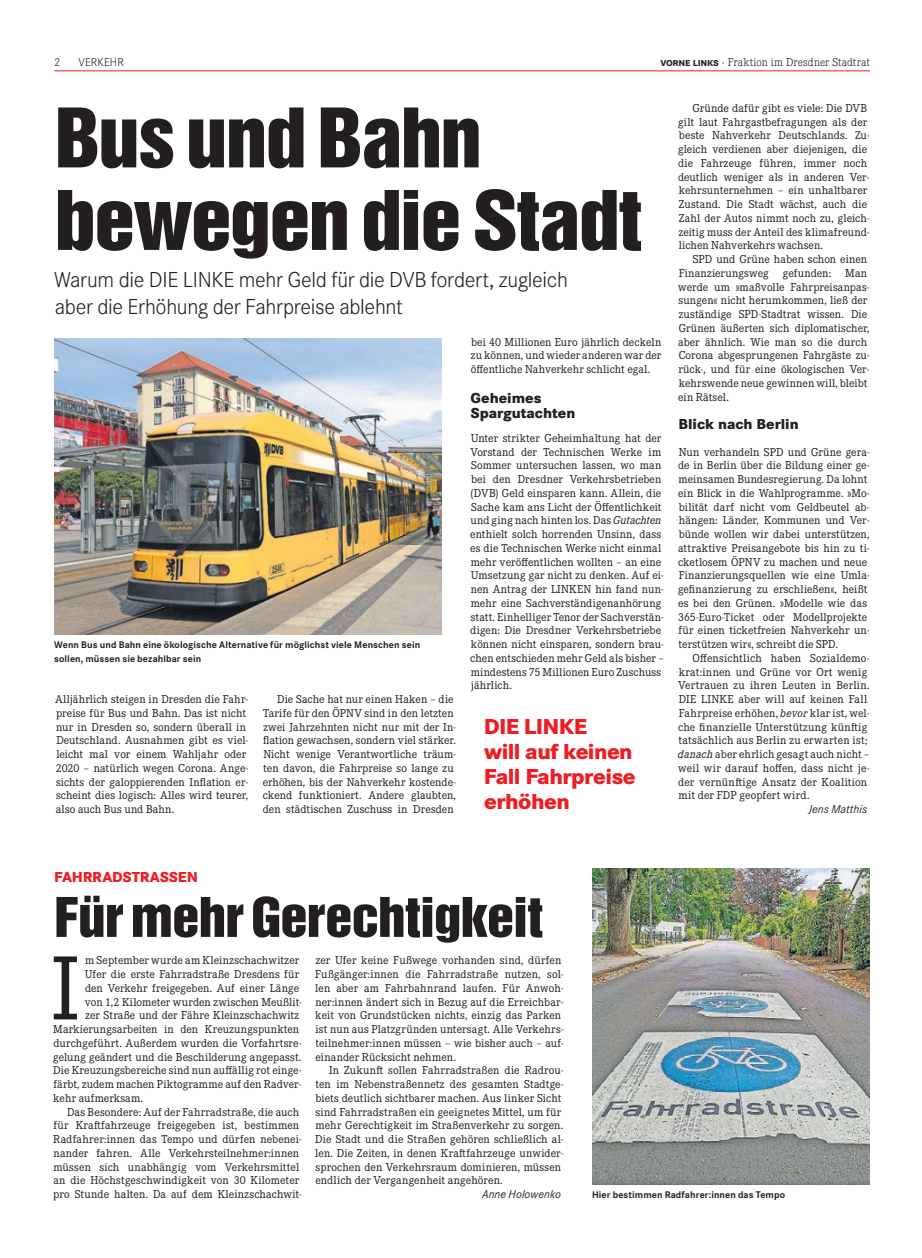
<style>
.page{position:relative;width:922px;height:1258px;background:#fff}
.page>*{position:absolute;margin:0;border:0;box-sizing:border-box;transform-origin:0 0}
.t1{font:94.38px "Corporate E Pro";color:#231f20}
.t2{font:75px/82.5px "Helvetica Inserat";letter-spacing:-.02em;color:#231f20;scale:1.1 1}
.t3{font:50px "Helvetica Inserat";letter-spacing:-.015em;color:#231f20;scale:1.1 1}
.t4{font:300 22.5px/27.5px "Corporate S Pro";letter-spacing:-.015em;color:#231f20}
.t5{font:800 22.5px/25px "Corporate S Pro";letter-spacing:-.025em;color:#ee1d23}
.t6{font:800 15px/15px "Corporate S Pro";color:#231f20}
.t7{font:800 15px "Corporate S Pro";letter-spacing:-.015em;color:#ee1d23}
.t8{font:11.88px/13.8px "Corporate E Pro";letter-spacing:.005em;color:#231f20}
.t9{font:300 11.88px "Corporate E Pro";letter-spacing:.01em;color:#231f20}
.t10{font:italic 11.88px "Corporate S Pro";letter-spacing:.005em;color:#231f20}
.t11{font:300 11.88px "Corporate S Pro";letter-spacing:.01em;color:#231f20}
.t12{font:700 10px/13.8px "Corporate S Pro";letter-spacing:.01em;color:#231f20}
.s1{font-family:"Corporate S Pro";font-weight:700}
.s2{font-family:"Corporate S Pro"}
.s3{font-style:italic}
</style>
<div class="page">
<hr style="left:54px;top:71px;width:815px;height:1px;background:#ee1d23">
<img style="left:593px;top:868px;width:276px;height:316px">
<img style="left:54px;top:338px;width:388px;height:296px">
<p class="t11" style="left:54px;top:53px;width:8px">2</p>
<p class="t11" style="left:78px;top:53px;width:47px">VERKEHR</p>
<p class="t9" style="left:660px;top:54px;width:211px"><span class="s1">vorne links</span> <span class="s2">·</span> Fraktion im Dresdner Stadtrat</p>
<h2 class="t2" style="left:55px;top:98px;width:535px">Bus und Bahn bewegen die Stadt</h2>
<h3 class="t4" style="left:54px;top:264px;width:515px">Warum die DIE LINKE mehr Geld für die DVB fordert, zugleich aber die Erhöhung der Fahrpreise ablehnt</h3>
<p class="t12" style="left:54px;top:637px;width:367px">Wenn Bus und Bahn eine ökologische Alternative für möglichst viele Menschen sein sollen, müssen sie bezahlbar sein</p>
<p class="t8" style="left:55px;top:692px;width:195px">Alljährlich steigen in Dresden die Fahr&shy;preise für Bus und Bahn. Das ist nicht nur in Dresden so, sondern überall in Deutschland. Ausnahmen gibt es viel&shy;leicht mal vor einem Wahljahr oder 2020 – natürlich wegen Corona. Ange&shy;sichts der galoppierenden Inflation er&shy;scheint dies logisch: Alles wird teurer, also auch Bus und Bahn.</p>
<p class="t8" style="left:263px;top:692px;width:195px;text-indent:14px">Die Sache hat nur einen Haken – die Tarife für den ÖPNV sind in den letzten zwei Jahrzehnten nicht nur mit der In&shy;flation gewachsen, sondern viel stärker.<br>Nicht wenige Verantwortliche träum&shy;ten davon, die Fahrpreise so lange zu erhöhen, bis der Nahverkehr kostende&shy;ckend funktioniert. Andere glaubten, den städtischen Zuschuss in Dresden</p>
<p class="t8" style="left:471px;top:334px;width:192px;text-align:justify">bei 40 Millionen Euro jährlich deckeln zu können, und wieder anderen war der öffentliche Nahverkehr schlicht egal.</p>
<p class="t6" style="left:470px;top:389px;width:106px">Geheimes<br>Spargutachten</p>
<p class="t8" style="left:470px;top:430px;width:195px">Unter strikter Geheimhaltung hat der Vorstand der Technischen Werke im Sommer untersuchen lassen, wo man bei den Dresdner Verkehrsbetrieben (DVB) Geld einsparen kann. Allein, die Sache kam ans Licht der Öffentlichkeit und ging nach hinten los. Das <span class="s3">Gutachten </span>enthielt solch horrenden Unsinn, dass es die Technischen Werke nicht einmal mehr veröffentlichen wollten – an eine Umsetzung gar nicht zu denken. Auf ei&shy;nen Antrag der LINKEN hin fand nun&shy;mehr eine Sachverständigenanhörung statt. Einhelliger Tenor der Sachverstän&shy;digen: Die Dresdner Verkehrsbetriebe können nicht einsparen, sondern brau&shy;chen entschieden mehr Geld als bisher – mindestens 75 Millionen Euro Zuschuss jährlich.</p>
<h3 class="t5" style="left:483px;top:713px;width:153px">DIE LINKE<br>will auf keinen<br>Fall Fahrpreise erhöhen</h3>
<p class="t8" style="left:678px;top:100px;width:193px;text-indent:14px">Gründe dafür gibt es viele: Die DVB gilt laut Fahrgastbefragungen als der beste Nahverkehr Deutschlands. Zu&shy;gleich verdienen aber diejenigen, die die Fahrzeuge führen, immer noch deutlich weniger als in anderen Ver&shy;kehrsunternehmen – ein unhaltbarer Zustand. Die Stadt wächst, auch die Zahl der Autos nimmt noch zu, gleich&shy;zeitig muss der Anteil des klimafreund&shy;lichen Nahverkehrs wachsen.</p>
<p class="t8" style="left:678px;top:252px;width:193px;text-indent:15px">SPD und Grüne haben schon einen Finanzierungsweg gefunden: Man werde um »maßvolle Fahrpreisanpas&shy;sungen« nicht herumkommen, ließ der zuständige SPD-Stadtrat wissen. Die Grünen äußerten sich diplomatischer, aber ähnlich. Wie man so die durch Corona abgesprungenen Fahrgäste zu&shy;rück-, und für eine ökologischen Ver&shy;kehrswende neue gewinnen will, bleibt ein Rätsel.</p>
<p class="t6" style="left:678px;top:416px;width:121px">Blick nach Berlin</p>
<p class="t8" style="left:678px;top:444px;width:193px">Nun verhandeln SPD und Grüne gera&shy;de in Berlin über die Bildung einer ge&shy;meinsamen Bundesregierung. Da lohnt ein Blick in die Wahlprogramme. »Mo&shy;bilität darf nicht vom Geldbeutel ab&shy;hängen: Länder, Kommunen und Ver&shy;bünde wollen wir dabei unterstützen, attraktive Preisangebote bis hin zu ti&shy;cketlosem ÖPNV zu machen und neue Finanzierungsquellen wie eine Umla&shy;gefinanzierung zu erschließen«, heißt es bei den Grünen. »Modelle wie das 365-Euro-Ticket oder Modellprojekte für einen ticketfreien Nahverkehr un&shy;terstützen wir«, schreibt die SPD.</p>
<p class="t8" style="left:677px;top:650px;width:193px;text-indent:14px">Offensichtlich haben Sozialdemo&shy;krat:innen und Grüne vor Ort wenig Vertrauen zu ihren Leuten in Berlin.<br>DIE LINKE aber will auf keinen Fall Fahrpreise erhöhen, <span class="s3">bevor</span> klar ist, wel&shy;che finanzielle Unterstützung künftig tatsächlich aus Berlin zu erwarten ist; <span class="s3">danach</span> aber ehrlich gesagt auch nicht – weil wir darauf hoffen, dass nicht je&shy;der vernünftige Ansatz der Koalition mit der FDP geopfert wird.</p>
<p class="t10" style="left:808px;top:801px;width:60px">Jens Matthis</p>
<p class="t7" style="left:54px;top:865px;width:145px">FAHRRADSTRASSEN</p>
<h3 class="t3" style="left:54px;top:887px;width:445px">Für mehr Gerechtigkeit</h3>
<h1 class="t1" style="left:51px;top:924px;width:30px">I</h1>
<p class="t8" style="left:85px;top:953px;width:215px">m September wurde am Kleinzschachwitzer</p>
<p class="t8" style="left:315px;top:953px;width:250px">zer Ufer keine Fußwege vorhanden sind, dürfen Fußgänger:innen die Fahrradstraße nutzen, sol&shy;len aber am Fahrbahnrand laufen. Für Anwoh&shy;ner:innen ändert sich in Bezug auf die Erreichbar&shy;keit von Grundstücken nichts, einzig das Parken ist nun aus Platzgründen untersagt. Alle Verkehrs&shy;teilnehmer:innen müssen – wie bisher auch – auf&shy;einander Rücksicht nehmen.</p>
<p class="t8" style="left:315px;top:1063px;width:250px;text-indent:14px">In Zukunft sollen Fahrradstraßen die Radrou&shy;ten im Nebenstraßennetz des gesamten Stadtge&shy;biets deutlich sichtbarer machen. Aus linker Sicht sind Fahrradstraßen ein geeignetes Mittel, um für mehr Gerechtigkeit im Straßenverkehr zu sorgen.<br>Die Stadt und die Straßen gehören schließlich al&shy;len. Die Zeiten, in denen Kraftfahrzeuge unwider&shy;sprochen den Verkehrsraum dominieren, müssen endlich der Vergangenheit angehören.</p>
<p class="t10" style="left:482px;top:1186px;width:81px">Anne Holowenko</p>
<p class="t8" style="left:85px;top:967px;width:216px">Ufer die erste Fahrradstraße Dresdens für</p>
<p class="t8" style="left:85px;top:980px;width:215px">den Verkehr freigegeben. Auf einer Länge</p>
<p class="t8" style="left:85px;top:994px;width:218px">von 1,2 Kilometer wurden zwischen Meußlit-</p>
<p class="t8" style="left:85px;top:1008px;width:215px">zer Straße und der Fähre Kleinzschachwitz</p>
<p class="t8" style="left:53px;top:1022px;width:247px">Markierungsarbeiten in den Kreuzungspunkten</p>
<p class="t8" style="left:53px;top:1035px;width:249px">durchgeführt. Außerdem wurden die Vorfahrtsre-</p>
<p class="t8" style="left:53px;top:1049px;width:249px">gelung geändert und die Beschilderung angepasst.</p>
<p class="t8" style="left:53px;top:1063px;width:250px">Die Kreuzungsbereiche sind nun auffällig rot einge-</p>
<p class="t8" style="left:53px;top:1077px;width:249px">färbt, zudem machen Piktogramme auf den Radver-</p>
<p class="t8" style="left:53px;top:1090px;width:91px">kehr aufmerksam.</p>
<p class="t8" style="left:67px;top:1104px;width:234px">Das Besondere: Auf der Fahrradstraße, die auch</p>
<p class="t8" style="left:53px;top:1118px;width:247px">für Kraftfahrzeuge freigegeben ist, bestimmen</p>
<p class="t8" style="left:53px;top:1132px;width:250px">Radfahrer:innen das Tempo und dürfen nebenei-</p>
<p class="t8" style="left:53px;top:1145px;width:247px">nander fahren. Alle Verkehrsteilnehmer:innen</p>
<p class="t8" style="left:53px;top:1159px;width:247px">müssen sich unabhängig vom Verkehrsmittel</p>
<p class="t8" style="left:53px;top:1173px;width:247px">an die Höchstgeschwindigkeit von 30 Kilometer</p>
<p class="t8" style="left:53px;top:1187px;width:250px">pro Stunde halten. Da auf dem Kleinzschachwit-</p>
<p class="t12" style="left:592px;top:1187px;width:194px">Hier bestimmen Radfahrer:innen das Tempo</p>
</div>
